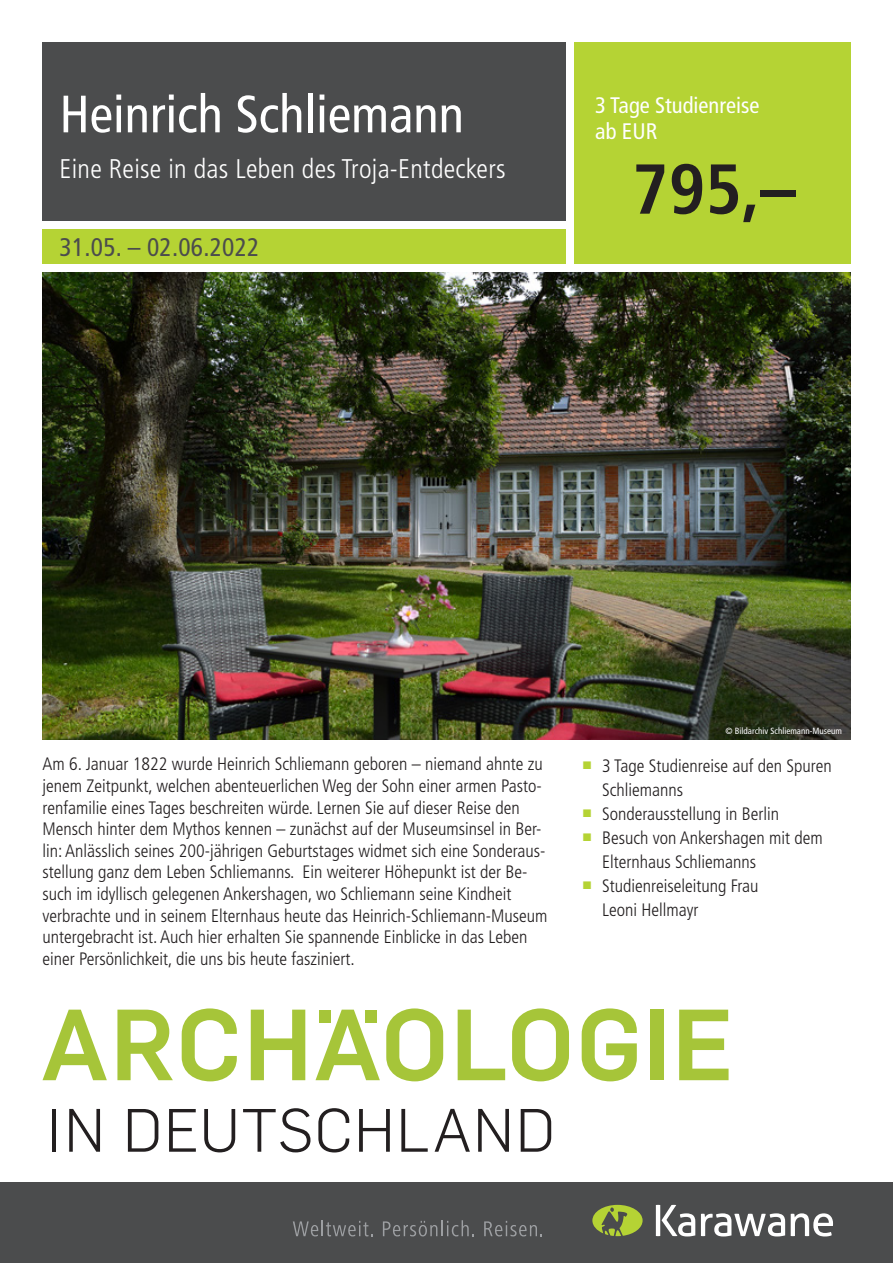
<style>
.page{position:relative;width:893px;height:1263px;background:#fff}
.page>*{position:absolute;margin:0;border:0;box-sizing:border-box;transform-origin:0 0}
.t1{font:700 condensed 70.5px "Frutiger";color:#231f20}
.t2{font:condensed 52.5px "Frutiger";color:#fff}
.t3{font:300 condensed 27px "Frutiger";letter-spacing:.01em;color:#fff}
.t4{font:condensed 25.5px "Frutiger";letter-spacing:.01em;color:#4b4c4d}
.t5{font:condensed 22.5px/25.5px "Frutiger";color:#fff}
.t6{font:300 condensed 18px/21.6px "Frutiger";color:#231f20}
.t7{font:condensed 9px "Frutiger";color:#fff}
</style>
<div class="page">
<img style="left:43px;top:272px;width:807px;height:468px">
<div style="left:574px;top:43px;width:276px;height:221px;background:#b5d334"></div>
<div style="left:43px;top:43px;width:523px;height:178px;background:#4b4c4d"></div>
<div style="left:43px;top:230px;width:523px;height:34px;background:#b5d334"></div>
<div style="left:0;top:1182px;width:893px;height:81px;background:#4b4c4d"></div>
<svg style="left:293px;top:1220px;width:79px;height:16px"></svg>
<svg style="left:383px;top:1220px;width:91px;height:16px"></svg>
<svg style="left:484px;top:1221px;width:58px;height:15px"></svg>
<svg style="left:656px;top:1205px;width:39px;height:31px"></svg>
<svg style="left:701px;top:1213px;width:84px;height:23px"></svg>
<svg style="left:791px;top:1213px;width:42px;height:23px"></svg>
<svg style="left:592px;top:1205px;width:51px;height:31px"></svg>
<svg style="left:43px;top:1008px;width:686px;height:73px"></svg>
<hr style="left:52px;top:1109px;width:4px;height:43px;background:#231f20">
<svg style="left:69px;top:1109px;width:31px;height:43px"></svg>
<svg style="left:128px;top:1109px;width:30px;height:43px"></svg>
<svg style="left:169px;top:1109px;width:27px;height:43px"></svg>
<svg style="left:204px;top:1109px;width:31px;height:43px"></svg>
<svg style="left:243px;top:1108px;width:67px;height:44px"></svg>
<svg style="left:318px;top:1108px;width:31px;height:44px"></svg>
<svg style="left:359px;top:1109px;width:31px;height:43px"></svg>
<svg style="left:401px;top:1109px;width:27px;height:43px"></svg>
<svg style="left:435px;top:1109px;width:35px;height:43px"></svg>
<svg style="left:478px;top:1109px;width:31px;height:43px"></svg>
<svg style="left:521px;top:1109px;width:30px;height:43px"></svg>
<h2 class="t2" style="left:60px;top:84px;width:406px">Heinrich Schliemann</h2>
<h3 class="t3" style="left:60px;top:153px;width:448px">Eine Reise in das Leben des Troja-Entdeckers</h3>
<h3 class="t4" style="left:60px;top:232px;width:201px">31.05. – 02.06.2022</h3>
<p class="t5" style="left:595px;top:93px;width:166px">3 Tage Studienreise ab EUR</p>
<h1 class="t1" style="left:632px;top:147px;width:165px">795,–</h1>
<p class="t7" style="left:726px;top:725px;width:118px">© Bildarchiv Schliemann-Museum</p>
<p class="t6" style="left:43px;top:754px;width:507px">Am 6. Januar 1822 wurde Heinrich Schliemann geboren – niemand ahnte zu jenem Zeitpunkt, welchen abenteuerlichen Weg der Sohn einer armen Pasto&shy;renfamilie eines Tages beschreiten würde. Lernen Sie auf dieser Reise den Mensch hinter dem Mythos kennen – zunächst auf der Museumsinsel in Ber&shy;lin: Anlässlich seines 200-jährigen Geburtstages widmet sich eine Sonderaus&shy;stellung ganz dem Leben Schliemanns. Ein weiterer Höhepunkt ist der Be&shy;such im idyllisch gelegenen Ankershagen, wo Schliemann seine Kindheit verbrachte und in seinem Elternhaus heute das Heinrich-Schliemann-Museum untergebracht ist. Auch hier erhalten Sie spannende Einblicke in das Leben einer Persönlichkeit, die uns bis heute fasziniert.</p>
<p class="t6" style="left:602px;top:754px;width:231px;line-height:24px">3 Tage Studienreise auf den Spuren<br>Schliemanns<br>Sonderausstellung in Berlin<br>Besuch von Ankershagen mit dem<br>Elternhaus Schliemanns<br>Studienreiseleitung Frau<br>Leoni Hellmayr</p>
</div>
